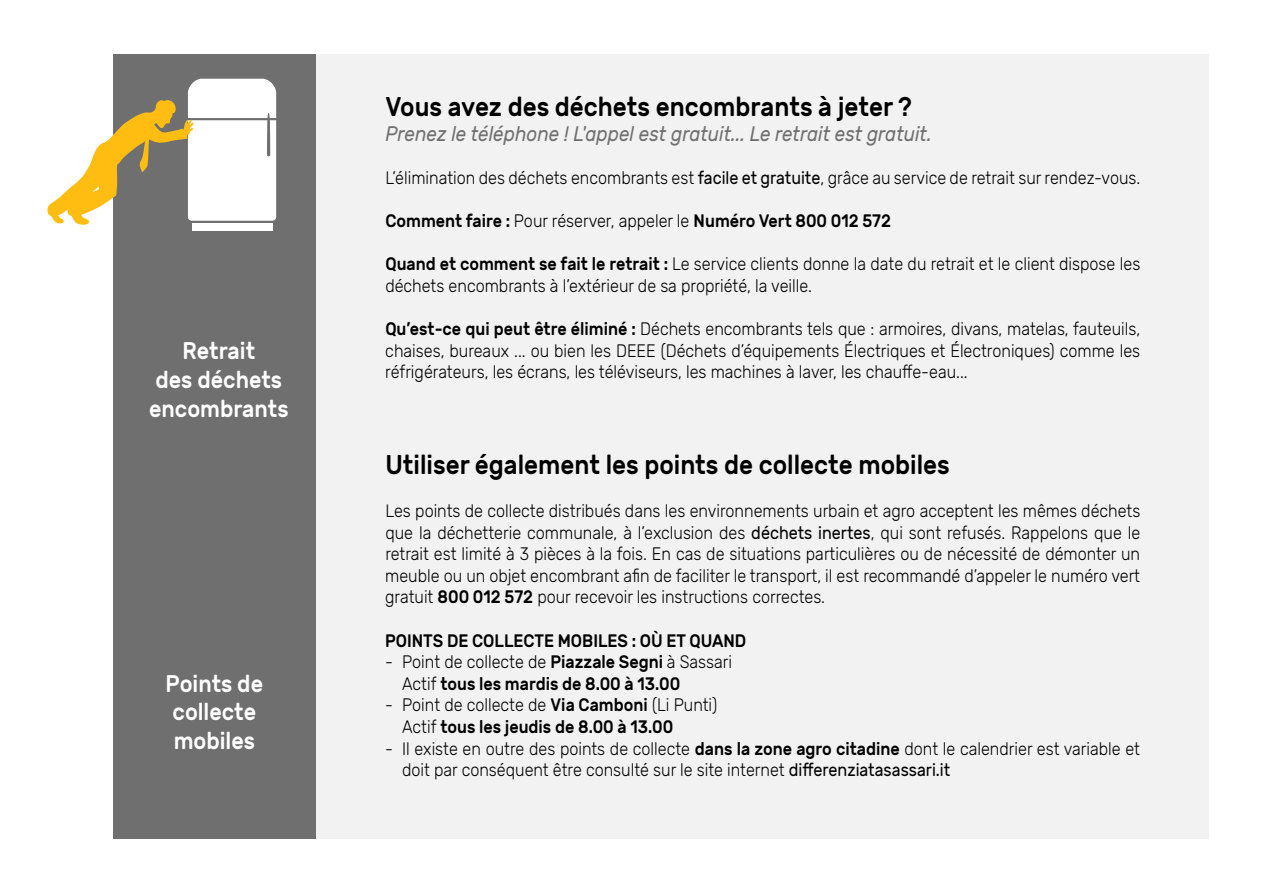
<style>
.page{position:relative;width:1263px;height:893px;background:#fff}
.page>*{position:absolute;margin:0;border:0;box-sizing:border-box;transform-origin:0 0}
.t1{font:500 27px "Rubik";color:#000;scale:.9 1}
.t2{font:500 24px/28.8px "Rubik";color:#fff;text-align:center;scale:.9 1}
.t3{font:italic 21px "Rubik";color:#706f6f;scale:.9 1}
.t4{font:300 18px/21.6px "Rubik";color:#000;scale:.9 1}
.t5{font:500 18px/21.6px "Rubik";color:#000;scale:.9 1}
.s1{font-weight:400}
.s2{font-weight:300}
.s3{font-weight:500}
</style>
<div class="page">
<div style="left:113px;top:54px;width:204px;height:785px;background:#706f6f"></div>
<div style="left:192px;top:223px;width:80px;height:8px;background:#fff"></div>
<svg style="left:47px;top:79px;width:229px;height:146px"></svg>
<div style="left:317px;top:54px;width:892px;height:785px;background:#f2f2f2"></div>
<h2 class="t2" style="left:149px;top:337px;width:157px">Retrait<br>des déchets encombrants</h2>
<h2 class="t2" style="left:166px;top:670px;width:110px;text-align:left">Points de collecte mobiles</h2>
<h1 class="t1" style="left:385px;top:91px;width:586px">Vous avez des déchets encombrants à jeter ?</h1>
<p class="t3" style="left:385px;top:122px;width:608px">Prenez le téléphone ! L'appel est gratuit... Le retrait est gratuit.</p>
<p class="t4" style="left:385px;top:167px;width:840px">L’élimination des déchets encombrants est <span class="s1">facile et gratuite</span>, grâce au service de retrait sur rendez-vous.</p>
<p class="t5" style="left:385px;top:211px;width:563px">Comment faire : <span class="s2">Pour réserver, appeler le</span> Numéro Vert 800 012 572</p>
<p class="t4" style="left:385px;top:254px;width:840px"><span class="s3">Quand et comment se fait le retrait :</span> Le service clients donne la date du retrait et le client dispose les déchets encombrants à l’extérieur de sa propriété, la veille.</p>
<p class="t4" style="left:385px;top:319px;width:840px;text-align:justify"><span class="s3">Qu’est-ce qui peut être éliminé :</span> Déchets encombrants tels que : armoires, divans, matelas, fauteuils, chaises, bureaux ... ou bien les DEEE (Déchets d’équipements Électriques et Électroniques) comme les réfrigérateurs, les écrans, les téléviseurs, les machines à laver, les chauffe-eau...</p>
<h1 class="t1" style="left:385px;top:449px;width:628px">Utiliser également les points de collecte mobiles</h1>
<p class="t4" style="left:385px;top:500px;width:840px;text-align:justify">Les points de collecte distribués dans les environnements urbain et agro acceptent les mêmes déchets que la déchetterie communale, à l’exclusion des <span class="s1">déchets inertes</span>, qui sont refusés. Rappelons que le retrait est limité à 3 pièces à la fois. En cas de situations particulières ou de nécessité de démonter un meuble ou un objet encombrant afin de faciliter le transport, il est recommandé d’appeler le numéro vert gratuit <span class="s3">800 012 572</span> pour recevoir les instructions correctes.</p>
<p class="t5" style="left:385px;top:630px;width:403px">POINTS DE COLLECTE MOBILES : OÙ ET QUAND</p>
<p class="t5" style="left:402px;top:652px;width:368px;text-indent:-17px"><span class="s2">- Point de collecte de</span> Piazzale Segni <span class="s2">à Sassari<br>Actif</span> tous les mardis de 8.00 à 13.00</p>
<p class="t5" style="left:402px;top:695px;width:352px;text-indent:-17px"><span class="s2">- Point de collecte de</span> Via Camboni <span class="s2">(Li Punti)<br>Actif</span> tous les jeudis de 8.00 à 13.00</p>
<p class="t4" style="left:402px;top:738px;width:821px;text-indent:-17px">- Il existe en outre des points de collecte <span class="s3">dans la zone agro citadine</span> dont le calendrier est variable et doit par conséquent être consulté sur le site internet <span class="s1">differenziatasassari.it</span></p>
</div>
